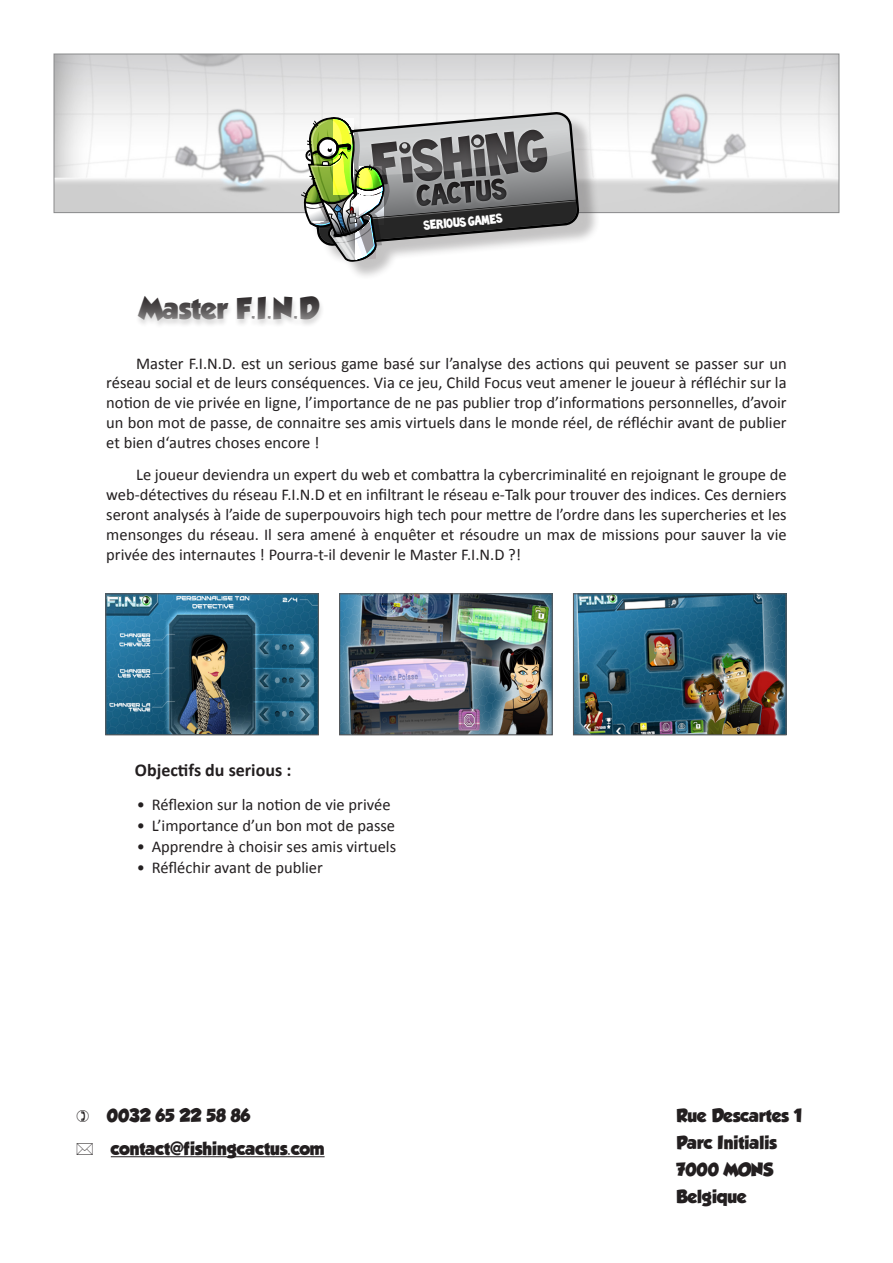
<style>
.page{position:relative;width:893px;height:1263px;background:#fff}
.page>*{position:absolute;margin:0;border:0;box-sizing:border-box;transform-origin:0 0}
.t1{font:27px "GROBOLD";color:#231f20}
.Paragraph_Style_1{font:700 18px "Calibri";color:#231f20}
.Paragraph_Style_1-2{font:16.5px/19.8px "Calibri";color:#231f20;text-align:justify}
.t2{font:16.5px/27px "GROBOLD";color:#231f20}
.t3{font:12.15px "Toonish";color:#fff}
</style>
<div class="page">
<img style="left:56px;top:56px;width:781px;height:155px">
<div style="left:54px;top:54px;width:785px;height:159px;border:1px solid #57585a"></div>
<div style="left:308px;top:115px;width:292px;height:166px;background:#231f20;opacity:.27"></div>
<svg style="left:300px;top:111px;width:280px;height:151px"></svg>
<hr style="left:111px;top:1156px;width:214px;height:1px;background:#231f20">
<div style="left:135px;top:296px;width:191px;height:33px;background:#231f20;opacity:.16"></div>
<img style="left:107px;top:595px;width:210px;height:138px">
<div style="left:105px;top:593px;width:214px;height:142px;border:1px solid #57585a"></div>
<img style="left:341px;top:595px;width:210px;height:138px">
<div style="left:339px;top:593px;width:214px;height:142px;border:1px solid #57585a"></div>
<img style="left:575px;top:595px;width:210px;height:138px">
<div style="left:573px;top:593px;width:214px;height:142px;border:1px solid #57585a"></div>
<h1 class="t1" style="left:139px;top:292px;width:181px">Master F.I.N.D</h1>
<p class="t3" style="left:423px;top:219px;width:80px;rotate:-5deg">SERIOUS GAMES</p>
<p class="Paragraph_Style_1-2" style="left:106px;top:353px;width:682px;text-indent:30px">Master F.I.N.D. est un serious game basé sur l’analyse des actions qui peuvent se passer sur un réseau social et de leurs conséquences. Via ce jeu, Child Focus veut amener le joueur à réfléchir sur la notion de vie privée en ligne, l’importance de ne pas publier trop d’informations personnelles, d’avoir un bon mot de passe, de connaitre ses amis virtuels dans le monde réel, de réfléchir avant de publier et bien d‘autres choses encore !</p>
<p class="Paragraph_Style_1-2" style="left:106px;top:465px;width:682px;text-indent:30px">Le joueur deviendra un expert du web et combattra la cybercriminalité en rejoignant le groupe de web-détectives du réseau F.I.N.D et en infiltrant le réseau e-Talk pour trouver des indices. Ces derniers seront analysés à l’aide de superpouvoirs high tech pour mettre de l’ordre dans les supercheries et les mensonges du réseau. Il sera amené à enquêter et résoudre un max de missions pour sauver la vie privée des internautes ! Pourra-t-il devenir le Master F.I.N.D ?!</p>
<p class="Paragraph_Style_1" style="left:135px;top:758px;width:158px">Objectifs du serious :</p>
<p class="Paragraph_Style_1-2" style="left:137px;top:794px;width:255px">• Réflexion sur la notion de vie privée</p>
<p class="Paragraph_Style_1-2" style="left:137px;top:815px;width:260px">• L’importance d’un bon mot de passe</p>
<p class="Paragraph_Style_1-2" style="left:137px;top:836px;width:261px">• Apprendre à choisir ses amis virtuels</p>
<p class="Paragraph_Style_1-2" style="left:137px;top:857px;width:188px">• Réfléchir avant de publier</p>
<p class="t2" style="left:107px;top:1098px;width:219px;line-height:33px">0032 65 22 58 86 contact@fishingcactus.com</p>
<p class="t2" style="left:676px;top:1101px;width:127px">Rue Descartes 1<br>Parc Initialis<br>7000 MONS<br>Belgique</p>
</div>
